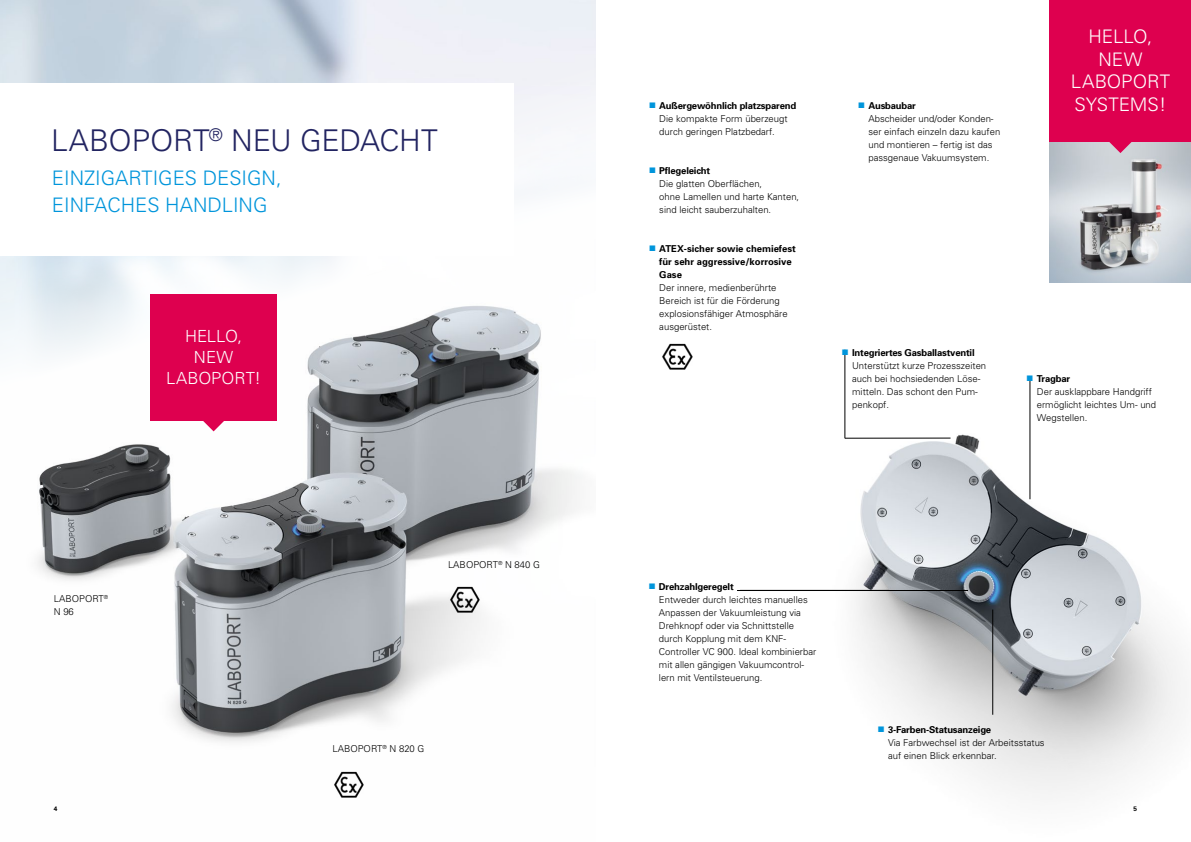
<style>
.page{position:relative;width:1191px;height:842px;background:#fff}
.page>*{position:absolute;margin:0;border:0;box-sizing:border-box;transform-origin:0 0}
.t1{font:300 30px "Univers";letter-spacing:-.01em;color:#222461}
.t2{font:300 20px/27.7px "Univers";color:#0095db}
.t3{font:300 18.7px/23px "Univers";color:#fff;text-align:center}
.t4{font:300 16.7px/20.5px "Univers";color:#fff;text-align:center}
.t5{font:300 9.5px/13px "Univers";color:#000}
.t6{font:700 9.5px/13px "Univers";color:#000}
.t7{font:700 6.5px "Univers";color:#000}
.s1{color:#0095db}
.s2{font-weight:700}
</style>
<div class="page">
<img style="left:22px;top:256px;width:573px;height:491px">
<div style="left:150px;top:294px;width:127px;height:127px;background:#de004f"></div>
<svg style="left:203px;top:421px;width:21px;height:10px"></svg>
<img style="left:740px;top:349px;width:441px;height:446px">
<img style="left:333px;top:771px;width:31px;height:27px">
<img style="left:448px;top:586px;width:33px;height:27px">
<hr style="left:845px;top:438px;width:105px;height:1px;background:#000">
<hr style="left:844px;top:350px;width:1px;height:88px;background:#000">
<img style="left:662px;top:343px;width:31px;height:27px">
<hr style="left:1029px;top:381px;width:1px;height:118px;background:#000">
<hr style="left:992px;top:609px;width:1px;height:106px;background:#000">
<hr style="left:737px;top:590px;width:231px;height:1px;background:#000">
<img style="left:1049px;top:141px;width:142px;height:142px">
<div style="left:1049px;top:0;width:142px;height:141px;background:#de004f"></div>
<svg style="left:1108px;top:141px;width:24px;height:12px"></svg>
<h1 class="t1" style="left:51px;top:123px;width:388px">LABOPORT<sup>®</sup> NEU GEDACHT</h1>
<h2 class="t2" style="left:52px;top:164px;width:231px">EINZIGARTIGES DESIGN,<br>EINFACHES HANDLING</h2>
<h3 class="t4" style="left:166px;top:326px;width:96px">HELLO,<br>NEW<br>LABOPORT!</h3>
<p class="t5" style="left:54px;top:592px;width:56px">LABOPORT<sup>®<br></sup>N 96</p>
<p class="t7" style="left:54px;top:805px;width:5px">4</p>
<p class="t5" style="left:448px;top:558px;width:93px">LABOPORT<sup>®</sup> N 840 G</p>
<p class="t5" style="left:332px;top:742px;width:93px">LABOPORT<sup>®</sup> N 820 G</p>
<p class="t5" style="left:659px;top:99px;width:138px;text-indent:-10px"><span class="s1">■</span> <span class="s2">Außergewöhnlich platzsparend<br></span>Die kompakte Form überzeugt durch geringen Platzbedarf.</p>
<p class="t5" style="left:659px;top:164px;width:141px;text-indent:-10px"><span class="s1">■</span> <span class="s2">Pflegeleicht<br></span>Die glatten Oberflächen,<br>ohne Lamellen und harte Kanten, sind leicht sauberzuhalten.</p>
<p class="t6" style="left:659px;top:242px;width:138px;text-indent:-10px"><span class="s1">■</span> ATEX-sicher sowie chemiefest für sehr aggressive/korrosive<br>Gase</p>
<p class="t5" style="left:659px;top:281px;width:130px">Der innere, medienberührte<br>Bereich ist für die Förderung explosionsfähiger Atmosphäre ausgerüstet.</p>
<p class="t5" style="left:868px;top:99px;width:133px;text-indent:-10px"><span class="s1">■</span> <span class="s2">Ausbaubar<br></span>Abscheider und/oder Konden&shy;ser einfach einzeln dazu kaufen und montieren – fertig ist das passgenaue Vakuumsystem.</p>
<h3 class="t3" style="left:1070px;top:24px;width:101px">HELLO,<br>NEW<br>LABOPORT<br>SYSTEMS!</h3>
<p class="t5" style="left:852px;top:346px;width:136px;text-indent:-10px"><span class="s1">■</span> <span class="s2">Integriertes Gasballastventil<br></span>Unterstützt kurze Prozesszeiten auch bei hochsiedenden Löse&shy;mitteln. Das schont den Pum&shy;penkopf.</p>
<p class="t5" style="left:1036px;top:372px;width:121px;text-indent:-10px"><span class="s1">■</span> <span class="s2">Tragbar<br></span>Der ausklappbare Handgriff ermöglicht leichtes Um- und<br>Wegstellen.</p>
<p class="t5" style="left:659px;top:580px;width:159px;text-indent:-10px"><span class="s1">■</span> <span class="s2">Drehzahlgeregelt<br></span>Entweder durch leichtes manuelles<br>Anpassen der Vakuumleistung via<br>Drehknopf oder via Schnittstelle durch Kopplung mit dem KNF-<br>Controller VC 900. Ideal kombinierbar mit allen gängigen Vakuumcontrol&shy;lern mit Ventilsteuerung.</p>
<p class="t5" style="left:888px;top:723px;width:158px;text-indent:-10px"><span class="s1">■</span> <span class="s2">3-Farben-Statusanzeige<br></span>Via Farbwechsel ist der Arbeitsstatus auf einen Blick erkennbar.</p>
<p class="t7" style="left:1133px;top:805px;width:5px">5</p>
</div>
